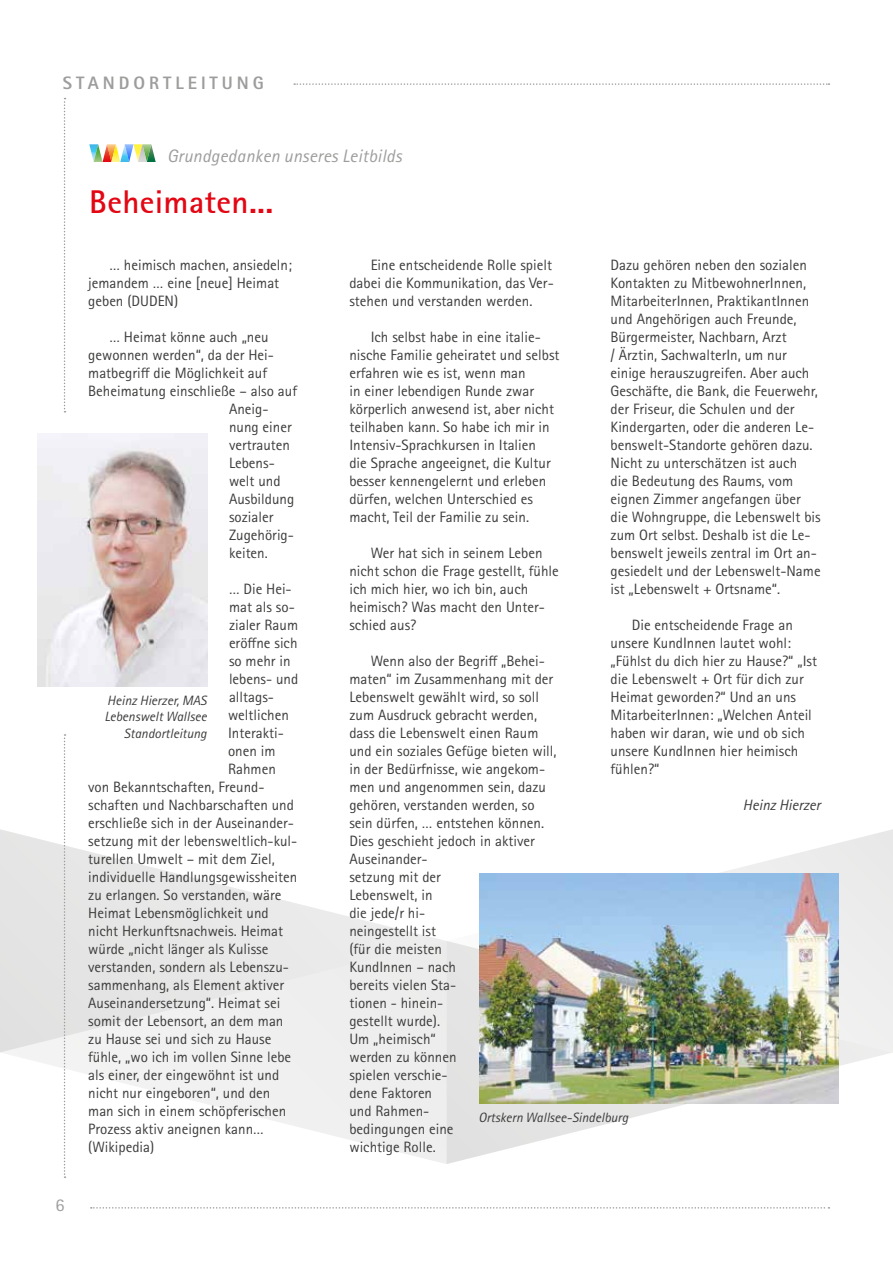
<style>
.page{position:relative;width:893px;height:1263px;background:#fff}
.page>*{position:absolute;margin:0;border:0;box-sizing:border-box;transform-origin:0 0}
.t1{font:33px "Rotis Sans Serif Bold 65";letter-spacing:.01em;color:#e30613}
.t2{font:italic 18px "Rotis Sans Serif Pro";letter-spacing:.01em;color:#9d9d9c}
.t3{font:800 18px "Rotis Sans Serif Pro";letter-spacing:.22em;color:#9d9d9c}
.t4{font:18px "Rotis Sans Serif Pro";color:#9d9d9c}
.t5{font:15px/18px "Rotis Sans Serif Pro";color:#3c3c3b}
.t6{font:italic 15px "Rotis Sans Serif Pro";color:#3c3c3b}
.t7{font:italic 13.5px/16.5px "Rotis Sans Serif Pro";color:#3c3c3b;text-align:right}
</style>
<div class="page">
<svg style="left:91px;top:1207px;width:738px;height:1px"></svg>
<svg style="left:294px;top:83px;width:535px;height:2px"></svg>
<svg style="left:0;top:826px;width:445px;height:115px"></svg>
<svg style="left:0;top:941px;width:446px;height:223px"></svg>
<svg style="left:479px;top:830px;width:413px;height:111px"></svg>
<svg style="left:446px;top:941px;width:446px;height:223px"></svg>
<svg style="left:892px;top:829px;width:1px;height:223px"></svg>
<img style="left:38px;top:433px;width:170px;height:253px">
<img style="left:479px;top:874px;width:360px;height:229px">
<svg style="left:89px;top:144px;width:67px;height:18px"></svg>
<svg style="left:64px;top:98px;width:2px;height:314px"></svg>
<svg style="left:64px;top:734px;width:2px;height:444px"></svg>
<p class="t3" style="left:63px;top:71px;width:203px">STANDORTLEITUNG</p>
<p class="t2" style="left:167px;top:145px;width:236px">Grundgedanken unseres Leitbilds</p>
<h1 class="t1" style="left:89px;top:181px;width:186px">Beheimaten...</h1>
<p class="t4" style="left:56px;top:1194px;width:10px">6</p>
<p class="t5" style="left:88px;top:256px;width:205px;text-indent:21px">… heimisch machen, ansiedeln; jemandem … eine [neue] Heimat geben (DUDEN)</p>
<p class="t5" style="left:109px;top:328px;width:161px">… Heimat könne auch „neu</p>
<p class="t5" style="left:88px;top:346px;width:187px">gewonnen werden“, da der Hei-</p>
<p class="t5" style="left:88px;top:364px;width:180px">matbegriff die Möglichkeit auf</p>
<p class="t5" style="left:88px;top:382px;width:210px">Beheimatung einschließe – also auf</p>
<p class="t5" style="left:229px;top:400px;width:41px">Aneig-</p>
<p class="t5" style="left:229px;top:418px;width:64px">nung einer</p>
<p class="t5" style="left:229px;top:436px;width:63px">vertrauten</p>
<p class="t5" style="left:229px;top:454px;width:47px">Lebens-</p>
<p class="t5" style="left:229px;top:472px;width:53px">welt und</p>
<p class="t5" style="left:229px;top:490px;width:67px">Ausbildung</p>
<p class="t5" style="left:229px;top:508px;width:46px">sozialer</p>
<p class="t5" style="left:229px;top:526px;width:66px">Zugehörig-</p>
<p class="t5" style="left:229px;top:544px;width:40px">keiten.</p>
<p class="t5" style="left:229px;top:580px;width:64px">… Die Hei-</p>
<p class="t5" style="left:229px;top:598px;width:67px">mat als so-</p>
<p class="t5" style="left:229px;top:616px;width:71px">zialer Raum</p>
<p class="t5" style="left:229px;top:634px;width:70px">eröffne sich</p>
<p class="t5" style="left:229px;top:652px;width:63px">so mehr in</p>
<p class="t5" style="left:229px;top:670px;width:71px">lebens- und</p>
<p class="t5" style="left:229px;top:688px;width:46px">alltags-</p>
<p class="t5" style="left:228px;top:706px;width:62px">weltlichen</p>
<p class="t5" style="left:228px;top:724px;width:57px">Interakti-</p>
<p class="t5" style="left:228px;top:742px;width:49px">onen im</p>
<p class="t5" style="left:228px;top:760px;width:49px">Rahmen</p>
<p class="t5" style="left:88px;top:778px;width:178px">von Bekanntschaften, Freund-</p>
<p class="t5" style="left:88px;top:796px;width:207px">schaften und Nachbarschaften und</p>
<p class="t5" style="left:88px;top:814px;width:207px">erschließe sich in der Auseinander-</p>
<p class="t5" style="left:88px;top:832px;width:211px">setzung mit der lebensweltlich-kul-</p>
<p class="t5" style="left:88px;top:850px;width:188px">turellen Umwelt – mit dem Ziel,</p>
<p class="t5" style="left:88px;top:868px;width:211px">individuelle Handlungsgewissheiten</p>
<p class="t5" style="left:88px;top:886px;width:195px">zu erlangen. So verstanden, wäre</p>
<p class="t5" style="left:88px;top:904px;width:182px">Heimat Lebensmöglichkeit und</p>
<p class="t5" style="left:88px;top:922px;width:196px">nicht Herkunftsnachweis. Heimat</p>
<p class="t5" style="left:88px;top:940px;width:182px">würde „nicht länger als Kulisse</p>
<p class="t5" style="left:88px;top:958px;width:202px">verstanden, sondern als Lebenszu-</p>
<p class="t5" style="left:88px;top:976px;width:198px">sammenhang, als Element aktiver</p>
<p class="t5" style="left:88px;top:994px;width:194px">Auseinandersetzung“. Heimat sei</p>
<p class="t5" style="left:88px;top:1012px;width:197px">somit der Lebensort, an dem man</p>
<p class="t5" style="left:88px;top:1030px;width:185px">zu Hause sei und sich zu Hause</p>
<p class="t5" style="left:88px;top:1048px;width:205px">fühle, „wo ich im vollen Sinne lebe</p>
<p class="t5" style="left:88px;top:1066px;width:193px">als einer, der eingewöhnt ist und</p>
<p class="t5" style="left:88px;top:1084px;width:184px">nicht nur eingeboren“, und den</p>
<p class="t5" style="left:88px;top:1102px;width:200px">man sich in einem schöpferischen</p>
<p class="t5" style="left:88px;top:1120px;width:177px">Prozess aktiv aneignen kann…</p>
<p class="t5" style="left:88px;top:1138px;width:68px">(Wikipedia)</p>
<p class="t7" style="left:104px;top:692px;width:104px">Heinz Hierzer, MAS<br>Lebenswelt Wallsee<br>Standortleitung</p>
<p class="t5" style="left:349px;top:256px;width:206px;text-indent:21px">Eine entscheidende Rolle spielt dabei die Kommunikation, das Ver&shy;stehen und verstanden werden.</p>
<p class="t5" style="left:349px;top:328px;width:212px;text-indent:21px">Ich selbst habe in eine italie&shy;nische Familie geheiratet und selbst erfahren wie es ist, wenn man<br>in einer lebendigen Runde zwar körperlich anwesend ist, aber nicht teilhaben kann. So habe ich mir in Intensiv-Sprachkursen in Italien<br>die Sprache angeeignet, die Kultur besser kennengelernt und erleben dürfen, welchen Unterschied es macht, Teil der Familie zu sein.</p>
<p class="t5" style="left:349px;top:544px;width:211px;text-indent:21px">Wer hat sich in seinem Leben nicht schon die Frage gestellt, fühle ich mich hier, wo ich bin, auch heimisch? Was macht den Unter&shy;schied aus?</p>
<p class="t5" style="left:349px;top:652px;width:209px;text-indent:21px">Wenn also der Begriff „Behei&shy;maten“ im Zusammenhang mit der<br>Lebenswelt gewählt wird, so soll zum Ausdruck gebracht werden, dass die Lebenswelt einen Raum und ein soziales Gefüge bieten will, in der Bedürfnisse, wie angekom&shy;men und angenommen sein, dazu gehören, verstanden werden, so sein dürfen, … entstehen können.<br>Dies geschieht jedoch in aktiver<br>Auseinander-<br>setzung mit der<br>Lebenswelt, in<br>die jede/r hi-<br>neingestellt ist<br>(für die meisten<br>KundInnen – nach<br>bereits vielen Sta-<br>tionen - hinein-<br>gestellt wurde).<br>Um „heimisch“<br>werden zu können<br>spielen verschie-<br>dene Faktoren<br>und Rahmen-<br>bedingungen eine<br>wichtige Rolle.</p>
<p class="t5" style="left:611px;top:256px;width:212px">Dazu gehören neben den sozialen Kontakten zu MitbewohnerInnen, MitarbeiterInnen, PraktikantInnen und Angehörigen auch Freunde, Bürgermeister, Nachbarn, Arzt<br>/ Ärztin, SachwalterIn, um nur einige herauszugreifen. Aber auch Geschäfte, die Bank, die Feuerwehr, der Friseur, die Schulen und der Kindergarten, oder die anderen Le&shy;benswelt-Standorte gehören dazu.<br>Nicht zu unterschätzen ist auch<br>die Bedeutung des Raums, vom eignen Zimmer angefangen über die Wohngruppe, die Lebenswelt bis zum Ort selbst. Deshalb ist die Le&shy;benswelt jeweils zentral im Ort an&shy;gesiedelt und der Lebenswelt-Name ist „Lebenswelt + Ortsname“.</p>
<p class="t5" style="left:611px;top:616px;width:208px;text-indent:21px">Die entscheidende Frage an unsere KundInnen lautet wohl: „Fühlst du dich hier zu Hause?“ „Ist die Lebenswelt + Ort für dich zur<br>Heimat geworden?“ Und an uns<br>MitarbeiterInnen: „Welchen Anteil haben wir daran, wie und ob sich unsere KundInnen hier heimisch fühlen?“</p>
<p class="t6" style="left:743px;top:796px;width:79px">Heinz Hierzer</p>
<p class="t7" style="left:478px;top:1109px;width:151px">Ortskern Wallsee-Sindelburg</p>
</div>
